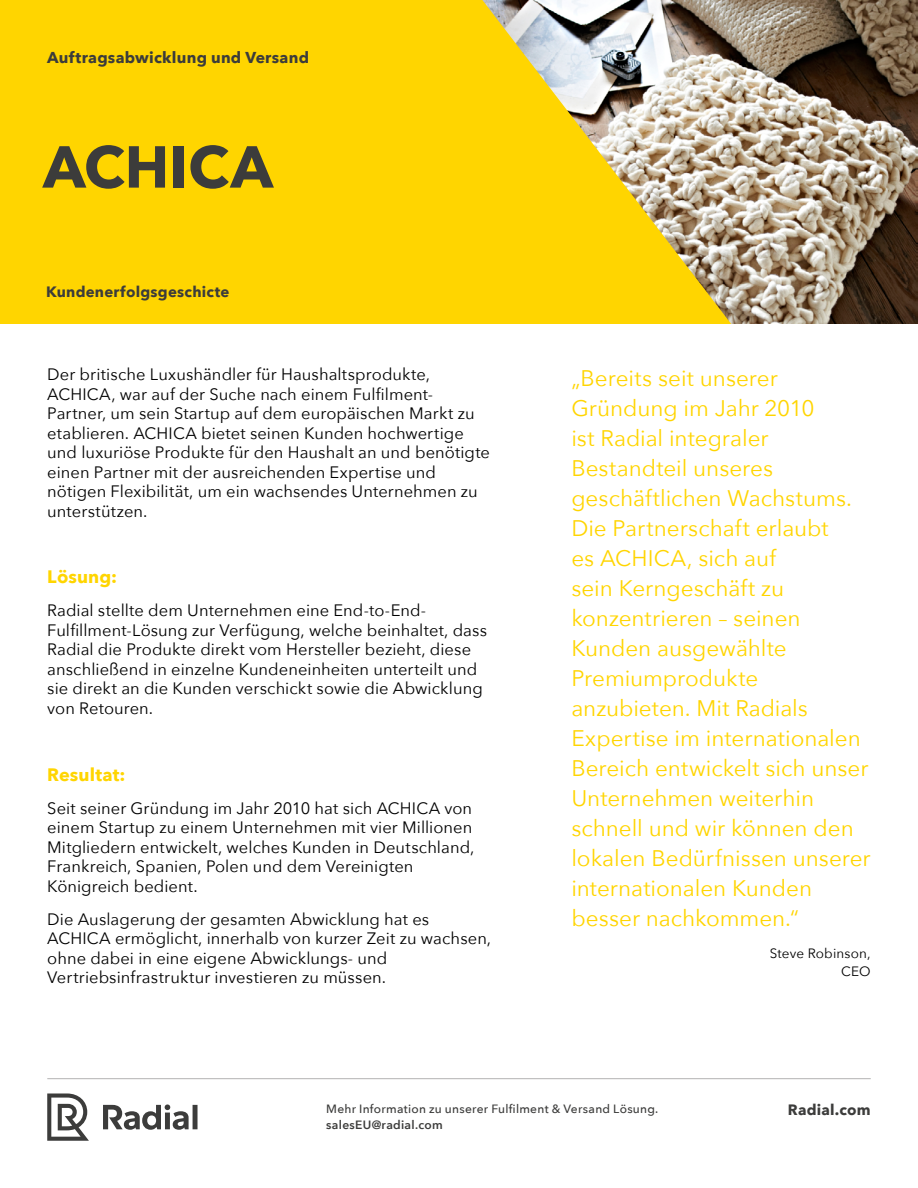
<style>
.page{position:relative;width:918px;height:1188px;background:#fff}
.page>*{position:absolute;margin:0;border:0;box-sizing:border-box;transform-origin:0 0}
.t1{font:700 58.5px "Avenir Next";color:#3c3c3b}
.t2{font:22.5px/30px "Avenir Next";color:#ffd500}
.t3{font:700 18px "Avenir Next";letter-spacing:.01em;color:#ffd500}
.t4{font:16.5px/19.5px "Avenir Next";letter-spacing:.005em;color:#000}
.t5{font:700 15.75px "Avenir Next";letter-spacing:.015em;color:#3c3c3b}
.t6{font:700 15px "Avenir Next";letter-spacing:.015em;color:#3c3c3b}
.t7{font:13.5px/18px "Avenir Next";letter-spacing:.01em;color:#000;text-align:right}
.t8{font:500 12px "Avenir Next";letter-spacing:.02em;color:#3c3c3b}
.t9{font:600 12px "Avenir Next";letter-spacing:.025em;color:#3c3c3b}
</style>
<div class="page">
<img style="left:731px;top:0;width:187px;height:324px">
<svg style="left:0;top:0;width:731px;height:324px;background:#f3cf1d"></svg>
<svg style="left:47px;top:1094px;width:151px;height:47px"></svg>
<hr style="left:47px;top:1078px;width:824px;height:1px;background:#b3b2b2">
<p class="t5" style="left:47px;top:44px;width:263px">Auftragsabwicklung und Versand</p>
<h1 class="t1" style="left:43px;top:116px;width:232px">ACHICA</h1>
<p class="t6" style="left:46px;top:279px;width:185px">Kundenerfolgsgeschicte</p>
<p class="t4" style="left:47px;top:364px;width:444px">Der britische Luxushändler für Haushaltsprodukte, ACHICA, war auf der Suche nach einem Fulfilment-Partner, um sein Startup auf dem europäischen Markt zu etablieren. ACHICA bietet seinen Kunden hochwertige und luxuriöse Produkte für den Haushalt an und benötigte einen Partner mit der ausreichenden Expertise und nötigen Flexibilität, um ein wachsendes Unternehmen zu unterstützen.</p>
<p class="t3" style="left:47px;top:561px;width:71px">Lösung:</p>
<p class="t4" style="left:47px;top:600px;width:441px">Radial stellte dem Unternehmen eine End-to-End-Fulfillment-Lösung zur Verfügung, welche beinhaltet, dass Radial die Produkte direkt vom Hersteller bezieht, diese anschließend in einzelne Kundeneinheiten unterteilt und sie direkt an die Kunden verschickt sowie die Abwicklung von Retouren.</p>
<p class="t3" style="left:47px;top:759px;width:80px">Resultat:</p>
<p class="t4" style="left:47px;top:797px;width:429px">Seit seiner Gründung im Jahr 2010 hat sich ACHICA von einem Startup zu einem Unternehmen mit vier Millionen Mitgliedern entwickelt, welches Kunden in Deutschland, Frankreich, Spanien, Polen und dem Vereinigten Königreich bedient.</p>
<p class="t4" style="left:47px;top:908px;width:445px">Die Auslagerung der gesamten Abwicklung hat es ACHICA ermöglicht, innerhalb von kurzer Zeit zu wachsen, ohne dabei in eine eigene Abwicklungs- und Vertriebsinfrastruktur investieren zu müssen.</p>
<p class="t2" style="left:571px;top:362px;width:301px">„Bereits seit unserer<br>Gründung im Jahr 2010<br>ist Radial integraler<br>Bestandteil unseres geschäftlichen Wachstums.<br>Die Partnerschaft erlaubt<br>es ACHICA, sich auf<br>sein Kerngeschäft zu konzentrieren – seinen<br>Kunden ausgewählte<br>Premiumprodukte anzubieten. Mit Radials<br>Expertise im internationalen<br>Bereich entwickelt sich unser<br>Unternehmen weiterhin schnell und wir können den lokalen Bedürfnissen unserer internationalen Kunden besser nachkommen.“</p>
<p class="t7" style="left:770px;top:943px;width:103px">Steve Robinson,<br>CEO</p>
<p class="t8" style="left:326px;top:1098px;width:334px">Mehr Information zu unserer Fulfilment &amp; Versand Lösung.</p>
<p class="t6" style="left:788px;top:1097px;width:84px">Radial.com</p>
<p class="t9" style="left:326px;top:1115px;width:118px">salesEU@radial.com</p>
</div>
